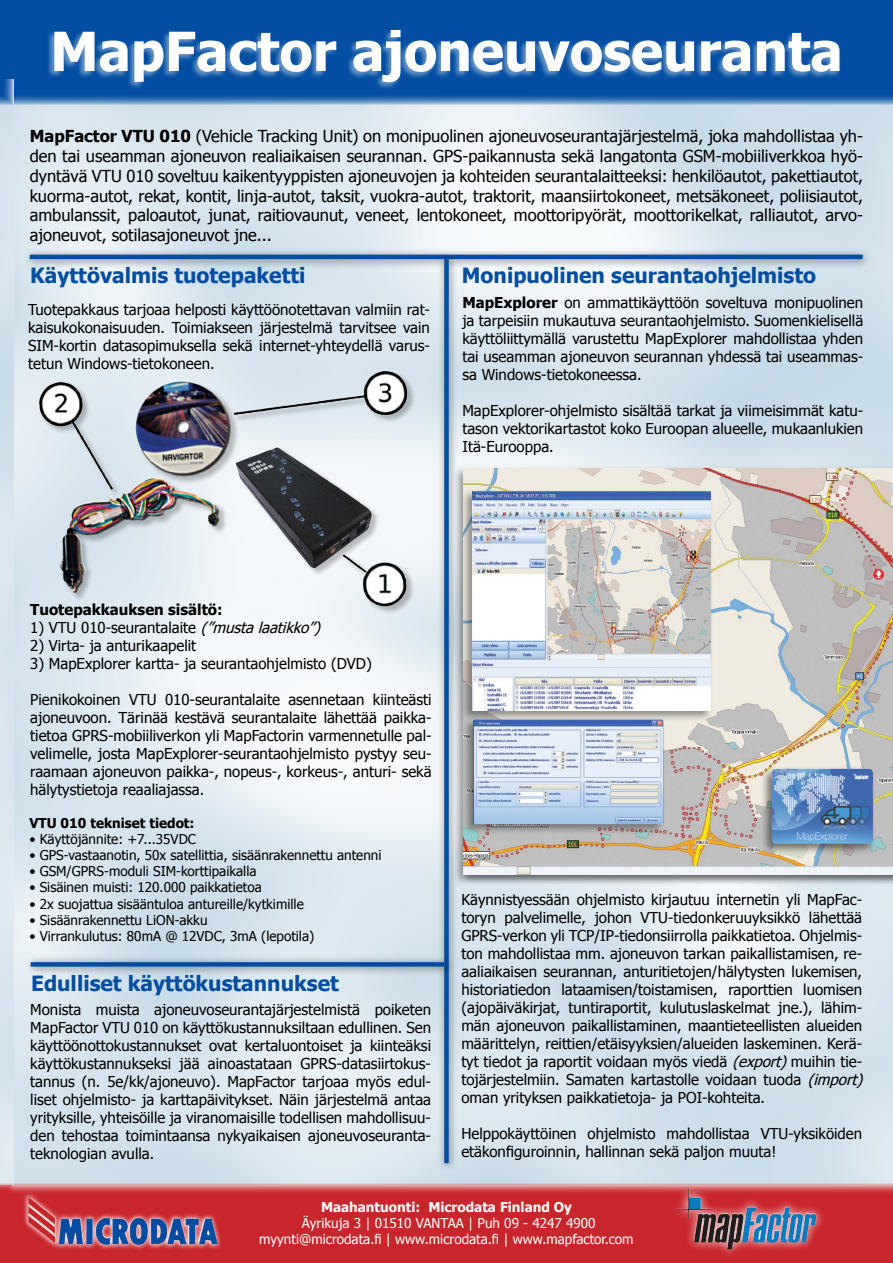
<style>
.page{position:relative;width:893px;height:1263px;background:#fff}
.page>*{position:absolute;margin:0;border:0;box-sizing:border-box;transform-origin:0 0}
.t1{font:700 54px "Tahoma";color:#fff}
.t2{font:700 21px "Tahoma";color:#034ea2}
.t3{font:16.5px/19.8px "Tahoma";color:#000;text-align:justify}
.t4{font:15px/18px "Tahoma";color:#000;text-align:justify}
.t5{font:700 15px "Tahoma";color:#000}
.t6{font:13.5px "Tahoma";color:#000}
.t7{font:13.5px/16.2px "Tahoma";color:#fff;text-align:center}
.t8{font:700 13.5px "Tahoma";color:#fff}
.t9{font:700 13.5px "Tahoma";color:#000}
.s1{font-weight:700}
.s2{font-style:italic}
</style>
<div class="page">
<svg style="left:13px;top:1183px;width:880px;height:80px;background:#ca3037"></svg>
<div style="left:23px;top:1191px;width:200px;height:59px;background:#fff;opacity:.9"></div>
<img style="left:28px;top:1196px;width:28px;height:29px">
<svg style="left:13px;top:0;width:880px;height:105px;background:#1258a7"></svg>
<div style="left:669px;top:1180px;width:157px;height:79px;background:#fff;opacity:.9"></div>
<img style="left:677px;top:1188px;width:118px;height:61px">
<svg style="left:0;top:1183px;width:13px;height:80px"></svg>
<svg style="left:0;top:0;width:13px;height:105px"></svg>
<div style="left:452px;top:465px;width:441px;height:421px;background:#000;opacity:.4"></div>
<img style="left:463px;top:468px;width:430px;height:406px">
<div style="left:461px;top:488px;width:253px;height:234px;background:#000;opacity:.4"></div>
<img style="left:472px;top:491px;width:239px;height:219px">
<div style="left:462px;top:717px;width:204px;height:118px;background:#000;opacity:.4"></div>
<img style="left:473px;top:719px;width:190px;height:105px">
<div style="left:761px;top:765px;width:115px;height:90px;background:#231f1f;opacity:.58"></div>
<img style="left:772px;top:768px;width:101px;height:76px">
<div style="left:47px;top:29px;width:794px;height:61px;background:#fff;opacity:.4"></div>
<div style="left:39px;top:371px;width:377px;height:244px;background:#000;opacity:.25"></div>
<img style="left:39px;top:371px;width:368px;height:197px">
<div style="left:24px;top:248px;width:848px;height:21px;background:#000;opacity:.5"></div>
<hr style="left:30px;top:255px;width:833px;height:4px;background:#034ea2">
<div style="left:437px;top:252px;width:22px;height:921px;background:#000;opacity:.5"></div>
<div style="left:444px;top:258px;width:5px;height:905px;background:#034ea2"></div>
<div style="left:24px;top:955px;width:431px;height:21px;background:#000;opacity:.5"></div>
<div style="left:31px;top:962px;width:415px;height:5px;background:#034ea2"></div>
<p class="t1" style="left:50px;top:13px;width:794px">MapFactor ajoneuvoseuranta</p>
<p class="t3" style="left:30px;top:125px;width:835px"><span class="s1">MapFactor VTU 010</span> (Vehicle Tracking Unit) on monipuolinen ajoneuvoseurantajärjestelmä, joka mahdollistaa yh&shy;den tai useamman ajoneuvon realiaikaisen seurannan. GPS-paikannusta sekä langatonta GSM-mobiiliverkkoa hyö&shy;dyntävä VTU 010 soveltuu kaikentyyppisten ajoneuvojen ja kohteiden seurantalaitteeksi: henkilöautot, pakettiautot, kuorma-autot, rekat, kontit, linja-autot, taksit, vuokra-autot, traktorit, maansiirtokoneet, metsäkoneet, poliisiautot, ambulanssit, paloautot, junat, raitiovaunut, veneet, lentokoneet, moottoripyörät, moottorikelkat, ralliautot, arvo&shy;ajoneuvot, sotilasajoneuvot jne...</p>
<p class="t2" style="left:30px;top:261px;width:277px">Käyttövalmis tuotepaketti</p>
<p class="t4" style="left:28px;top:299px;width:403px">Tuotepakkaus tarjoaa helposti käyttöönotettavan valmiin rat&shy;kaisukokonaisuuden. Toimiakseen järjestelmä tarvitsee vain SIM-kortin datasopimuksella sekä internet-yhteydellä varus&shy;tetun Windows-tietokoneen.</p>
<p class="t2" style="left:462px;top:261px;width:356px">Monipuolinen seurantaohjelmisto</p>
<p class="t4" style="left:462px;top:292px;width:402px"><span class="s1">MapExplorer</span> on ammattikäyttöön soveltuva monipuolinen ja tarpeisiin mukautuva seurantaohjelmisto. Suomenkielisellä käyttöliittymällä varustettu MapExplorer mahdollistaa yhden tai useamman ajoneuvon seurannan yhdessä tai useammas&shy;sa Windows-tietokoneessa.</p>
<p class="t4" style="left:462px;top:400px;width:402px">MapExplorer-ohjelmisto sisältää tarkat ja viimeisimmät katu&shy;tason vektorikartastot koko Euroopan alueelle, mukaanlukien Itä-Eurooppa.</p>
<p class="t5" style="left:30px;top:599px;width:194px">Tuotepakkauksen sisältö:</p>
<p class="t4" style="left:30px;top:618px;width:296px">1) VTU 010-seurantalaite <span class="s2">(”mustalaatikko”)</span></p>
<p class="t4" style="left:30px;top:636px;width:167px">2) Virta- ja anturikaapelit</p>
<p class="t4" style="left:30px;top:654px;width:343px">3) MapExplorer kartta- ja seurantaohjelmisto (DVD)</p>
<p class="t4" style="left:30px;top:690px;width:403px">Pienikokoinen VTU 010-seurantalaite asennetaan kiinteästi ajoneuvoon. Tärinää kestävä seurantalaite lähettää paikka&shy;tietoa GPRS-mobiiliverkon yli MapFactorin varmennetulle pal&shy;velimelle, josta MapExplorer-seurantaohjelmisto pystyy seu&shy;raamaan ajoneuvon paikka-, nopeus-, korkeus-, anturi- sekä hälytystietoja reaaliajassa.</p>
<p class="t9" style="left:29px;top:813px;width:167px">VTU 010 tekniset tiedot:</p>
<p class="t6" style="left:29px;top:830px;width:168px">• Käyttöjännite: +7...35VDC</p>
<p class="t6" style="left:29px;top:846px;width:354px">• GPS-vastaanotin, 50x satellittia, sisäänrakennettu antenni</p>
<p class="t6" style="left:29px;top:862px;width:229px">• GSM/GPRS-moduli SIM-korttipaikalla</p>
<p class="t6" style="left:29px;top:878px;width:234px">• Sisäinen muisti: 120.000 paikkatietoa</p>
<p class="t6" style="left:29px;top:895px;width:276px">• 2x suojattua sisääntuloa antureille/kytkimille</p>
<p class="t6" style="left:29px;top:911px;width:180px">• Sisäänrakennettu LiON-akku</p>
<p class="t6" style="left:29px;top:927px;width:286px">• Virrankulutus: 80mA @ 12VDC, 3mA (lepotila)</p>
<p class="t2" style="left:31px;top:968px;width:309px">Edulliset käyttökustannukset</p>
<p class="t4" style="left:30px;top:1000px;width:402px">Monista muista ajoneuvoseurantajärjestelmistä poiketen MapFactor VTU 010 on käyttökustannuksiltaan edullinen. Sen käyttöönottokustannukset ovat kertaluontoiset ja kiinteäksi käyttökustannukseksi jää ainoastataan GPRS-datasiirtokus&shy;tannus (n. 5e/kk/ajoneuvo). MapFactor tarjoaa myös edul&shy;liset ohjelmisto- ja karttapäivitykset. Näin järjestelmä antaa yrityksille, yhteisöille ja viranomaisille todellisen mahdollisuu&shy;den tehostaa toimintaansa nykyaikaisen ajoneuvoseuranta&shy;teknologian avulla.</p>
<p class="t4" style="left:461px;top:890px;width:407px;text-align:left">Käynnistyessään ohjelmisto kirjautuu internetin yli MapFac&shy;toryn palvelimelle, johon VTU-tiedonkeruuyksikkö lähettää GPRS-verkon yli TCP/IP-tiedonsiirrolla paikkatietoa. Ohjelmis&shy;ton mahdollistaa mm. ajoneuvon tarkan paikallistamisen, re&shy;aaliaikaisen seurannan, anturitietojen/hälytysten lukemisen, historiatiedon lataamisen/toistamisen, raporttien luomisen (ajopäiväkirjat, tuntiraportit, kulutuslaskelmat jne.), lähim&shy;män ajoneuvon paikallistaminen, maantieteellisten alueiden määrittelyn, reittien/etäisyyksien/alueiden laskeminen. Kerä&shy;tyt tiedot ja raportit voidaan myös viedä <span class="s2">(export)</span>muihin tie&shy;tojärjestelmiin. Samaten kartastolle voidaan tuoda <span class="s2">(import) </span>oman yrityksen paikkatietoja- ja POI-kohteita.</p>
<p class="t4" style="left:461px;top:1124px;width:402px">Helppokäyttöinen ohjelmisto mahdollistaa VTU-yksiköiden etäkonfiguroinnin, hallinnan sekä paljon muuta!</p>
<p class="t8" style="left:321px;top:1197px;width:252px">Maahantuonti: Microdata Finland Oy</p>
<p class="t7" style="left:259px;top:1214px;width:376px">Äyrikuja 3 | 01510 VANTAA | Puh 09 - 4247 4900 myynti@microdata.fi | www.microdata.fi | www.mapfactor.com</p>
</div>
